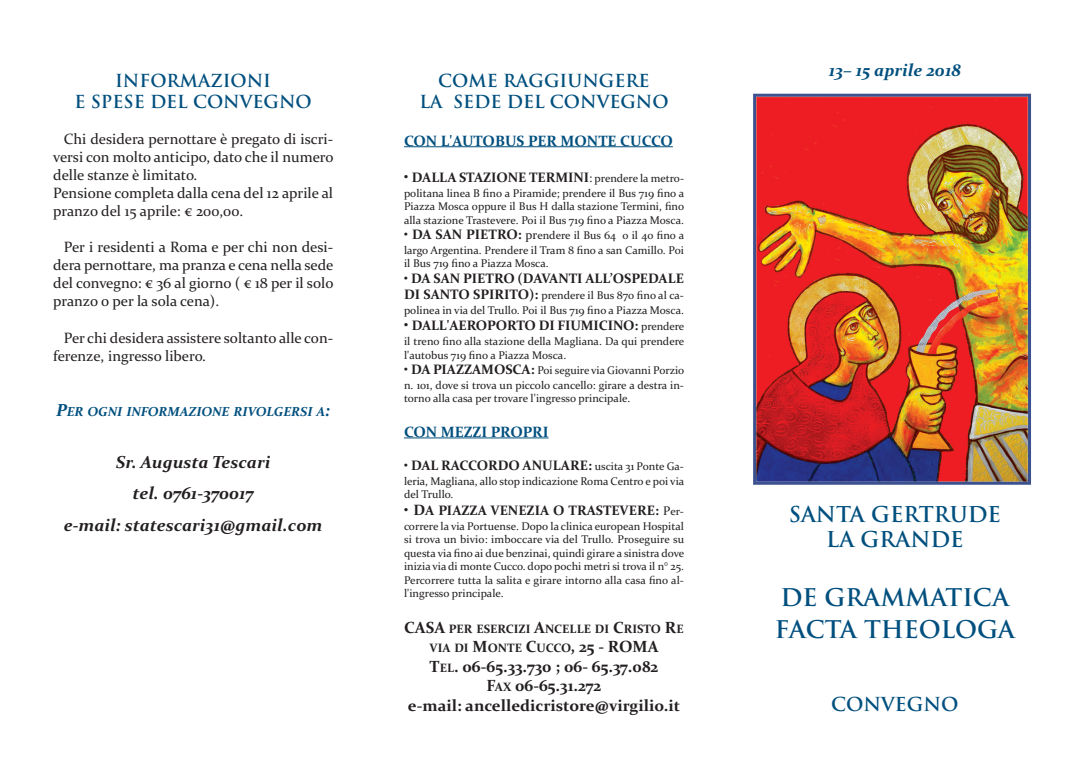
<style>
.page{position:relative;width:1088px;height:780px;background:#fff}
.page>*{position:absolute;margin:0;border:0;box-sizing:border-box;transform-origin:0 0}
.t1{font:700 23.75px/32.2px "Trajan";color:#004f7e}
.t2{font:700 21.25px/25.5px "Trajan";color:#004f7e;text-align:center}
.t3{font:700 18.75px "Trajan";color:#004f7e}
.t4{font:700 17.5px/21px "Trajan";color:#004f7e;text-align:center}
.t5{font:italic 700 17.5px/31px "Constantia";letter-spacing:-.005em;color:#231f20;text-align:center}
.t6{font:italic 700 17.5px "Constantia";color:#004f7e}
.t7{font:700 16.25px/19.5px "Constantia";color:#231f20;text-align:center}
.t8{font:15px/18px "Constantia";color:#231f20}
.t9{font:700 15px "Constantia";color:#004f7e}
.t10{font:700 13.75px "Constantia";letter-spacing:-.005em;color:#231f20}
.t11{font:italic 700 13.12px "Constantia";color:#004f7e}
.t12{font:700 12.25px/19.5px "Constantia";color:#231f20;text-align:center}
.t13{font:11.25px/13.5px "Constantia";color:#231f20}
.s1{font-size:17.5px}
.s2{font-weight:400;font-size:15px}
.s3{font-weight:400;font-size:12.5px}
.s4{font-weight:400;font-size:11.25px}
.s5{font-weight:700;font-size:13.75px}
.s6{font-size:12.5px}
.s7{font-size:15px}
.s8{font-size:16.25px}
.s9{font-size:12.25px}
</style>
<div class="page">
<img style="left:404px;top:93px;width:627px;height:392px">
<hr style="left:404px;top:146px;width:269px;height:1px;background:#004f7e">
<hr style="left:404px;top:437px;width:145px;height:1px;background:#004f7e">
<h3 class="t4" style="left:74px;top:71px;width:239px">INFORMAZIONI<br>E SPESE DEL CONVEGNO</h3>
<h3 class="t8" style="left:53px;top:130px;width:282px;text-indent:11px">Chi desidera pernottare è pregato di iscri&shy;versi con molto anticipo, dato che il numero delle stanze è limitato.<br>Pensione completa dalla cena del 12 aprile al pranzo del 15 aprile: € 200,00.</h3>
<h3 class="t8" style="left:53px;top:238px;width:282px;text-align:justify;text-indent:11px">Per i residenti a Roma e per chi non desi&shy;dera pernottare, ma pranza e cena nella sede del convegno: € 36 al giorno ( € 18 per il solo pranzo o per la sola cena).</h3>
<h3 class="t8" style="left:53px;top:328px;width:281px;text-indent:11px">Per chi desidera assistere soltanto alle con&shy;ferenze, ingresso libero.</h3>
<p class="t11" style="left:56px;top:404px;width:275px"><span class="s1">P</span>er ogni informazione rivolgersi a<span class="s1">:</span></p>
<h3 class="t5" style="left:64px;top:447px;width:260px">sr. augusta Tescari<br>tel. 0761-370017<br>e-mail: statescari31@gmail.com</h3>
<h3 class="t4" style="left:419px;top:71px;width:251px">COME RAGGIUNGERE<br>LA SEDE DEL CONVEGNO</h3>
<h3 class="t9" style="left:404px;top:131px;width:270px">CON L'AUTOBUS PER MONTE CUCCO</h3>
<p class="t10" style="left:404px;top:169px;width:282px"><span class="s2">•</span> DALLA STAZIONE TERMINI<span class="s3">:</span> <span class="s4">prendere la metro-</span></p>
<p class="t13" style="left:404px;top:186px;width:282px;text-align:justify">politana linea B fino a Piramide; prendere il Bus 719 fino a Piazza Mosca oppure il Bus H dalla stazione Termini, fino alla stazione Trastevere. Poi il Bus 719 fino a Piazza Mosca.</p>
<p class="t13" style="left:404px;top:228px;width:282px;line-height:14.6px"><span class="s5">• DA SAN PIETRO:</span> <span class="s6">pr</span>endere il Bus 64 o il 40 fino a largo Argentina. Prendere il Tram 8 fino a san Camillo. Poi</p>
<p class="t13" style="left:404px;top:256px;width:146px">il Bus 719 fino a Piazza Mosca.</p>
<p class="t10" style="left:404px;top:270px;width:281px">• DA SAN PIETRO (DAVANTI ALL’OSPEDALE</p>
<p class="t13" style="left:404px;top:288px;width:281px;line-height:14.6px"><span class="s5">DI SANTO SPIRITO):</span> prendere il Bus 870 fino al ca&shy;polinea in via del Trullo. Poi il Bus 719 fino a Piazza Mosca.</p>
<p class="t10" style="left:404px;top:317px;width:282px"><span class="s2">•</span> DALL'AEROPORTO DI FIUMICINO: <span class="s4">prendere</span></p>
<p class="t13" style="left:404px;top:334px;width:282px">il treno fino alla stazione della Magliana. Da qui prendere l'autobus 719 fino a Piazza Mosca.</p>
<p class="t13" style="left:404px;top:363px;width:282px;line-height:14.6px"><span class="s5">• DA PIAZZAMOSCA:</span> Poi seguire via Giovanni Porzio n. 101, dove si trova un piccolo cancello: girare a destra in-</p>
<p class="t13" style="left:404px;top:391px;width:228px">torno alla casa per trovare l'ingresso principale.</p>
<h3 class="t9" style="left:404px;top:422px;width:146px">CON MEZZI PROPRI</h3>
<p class="t10" style="left:404px;top:457px;width:281px">• DAL RACCORDO ANULARE: <span class="s4">uscita 31 Ponte Ga-</span></p>
<p class="t13" style="left:404px;top:474px;width:282px">leria, Magliana, allo stop indicazione Roma Centro e poi via del Trullo.</p>
<p class="t10" style="left:404px;top:502px;width:281px"><span class="s2">•</span> <span class="s7">D</span>A PIAZZA VENEZIA O TRASTEVERE: <span class="s3">P</span><span class="s4">er-</span></p>
<p class="t13" style="left:404px;top:519px;width:282px;text-align:justify">correre la via Portuense. Dopo la clinica european Hospital si trova un bivio: imboccare via del Trullo. Proseguire su questa via fino ai due benzinai, quindi girare a sinistra dove inizia via di monte Cucco. dopo pochi metri si trova il n° 25.<br>Percorrere tutta la salita e girare intorno alla casa fino al&shy;l'ingresso principale.</p>
<p class="t12" style="left:404px;top:618px;width:281px"><span class="s8">CASA</span> PER ESERCIZI <span class="s8">A</span>NCELLE DI <span class="s8">C</span>RISTO <span class="s8">R</span>E<br>VIA DI <span class="s8">M</span>ONTE <span class="s8">C</span>UCCO<span class="s8">, 25 - ROMA</span></p>
<h3 class="t7" style="left:408px;top:656px;width:274px">T<span class="s9">EL</span>. 06-65.33.730 ; 06- 65.37.082<br>F<span class="s9">AX</span> 06-65.31.272<br>e-mail: ancelledicristore@virgilio.it</h3>
<h3 class="t6" style="left:829px;top:59px;width:133px">13– 15 aprile 2018</h3>
<h2 class="t2" style="left:789px;top:501px;width:214px">SANTA GERTRUDE<br>LA GRANDE</h2>
<h1 class="t1" style="left:775px;top:581px;width:241px">DE GRAMMATICA<br>FACTA THEOLOGA</h1>
<h3 class="t3" style="left:831px;top:693px;width:129px">CONVEGNO</h3>
</div>
